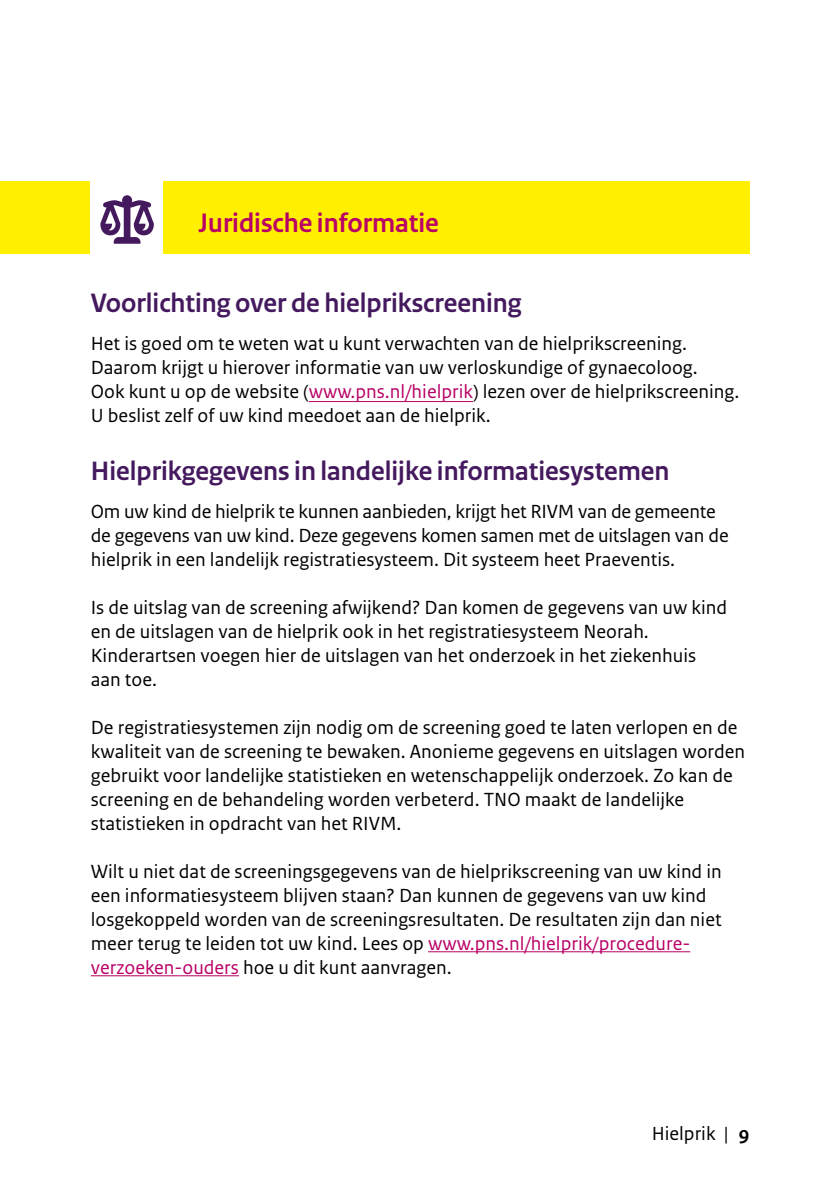
<style>
.page{position:relative;width:840px;height:1191px;background:#fff}
.page>*{position:absolute;margin:0;border:0;box-sizing:border-box;transform-origin:0 0}
.t1{font:700 28px "Rijksoverheid Sans Heading";color:#44195e}
.t2{font:700 28px "Rijksoverheid Sans Heading";color:#b90066}
.t3{font:20px/24px "Rijksoverheid Sans Text";color:#000}
.s1{color:#b90066}
.s2{font-weight:700}
</style>
<div class="page">
<div style="left:0;top:181px;width:748px;height:72px;background:#ffef00"></div>
<div style="left:91px;top:181px;width:72px;height:72px;background:#fff"></div>
<svg style="left:100px;top:195px;width:54px;height:49px"></svg>
<hr style="left:308px;top:401px;width:165px;height:1px;background:#b90066">
<hr style="left:428px;top:951px;width:262px;height:1px;background:#b90066">
<hr style="left:91px;top:975px;width:148px;height:1px;background:#b90066">
<h1 class="t2" style="left:199px;top:212px;width:241px">Juridische informatie</h1>
<h1 class="t1" style="left:91px;top:292px;width:432px">Voorlichting over de hielprikscreening</h1>
<p class="t3" style="left:91px;top:331px;width:649px">Het is goed om te weten wat u kunt verwachten van de hielprikscreening.<br>Daarom krijgt u hierover informatie van uw verloskundige of gynaecoloog.<br>Ook kunt u op de website (<span class="s1">www.pns.nl/hielprik</span>) lezen over de hielprikscreening.<br>U beslist zelf of uw kind meedoet aan de hielprik.</p>
<h1 class="t1" style="left:91px;top:460px;width:580px">Hielprikgegevens in landelijke informatiesystemen</h1>
<p class="t3" style="left:91px;top:499px;width:639px">Om uw kind de hielprik te kunnen aanbieden, krijgt het RIVM van de gemeente de gegevens van uw kind. Deze gegevens komen samen met de uitslagen van de hielprik in een landelijk registratiesysteem. Dit systeem heet Praeventis.</p>
<p class="t3" style="left:91px;top:595px;width:637px">Is de uitslag van de screening afwijkend? Dan komen de gegevens van uw kind en de uitslagen van de hielprik ook in het registratiesysteem Neorah.<br>Kinderartsen voegen hier de uitslagen van het onderzoek in het ziekenhuis aan toe.</p>
<p class="t3" style="left:91px;top:715px;width:655px">De registratiesystemen zijn nodig om de screening goed te laten verlopen en de kwaliteit van de screening te bewaken. Anonieme gegevens en uitslagen worden gebruikt voor landelijke statistieken en wetenschappelijk onderzoek. Zo kan de screening en de behandeling worden verbeterd. TNO maakt de landelijke statistieken in opdracht van het RIVM.</p>
<p class="t3" style="left:91px;top:859px;width:632px">Wilt u niet dat de screeningsgegevens van de hielprik screening van uw kind in een informatiesysteem blijven staan? Dan kunnen de gegevens van uw kind losgekoppeld worden van de screeningsresultaten. De resultaten zijn dan niet meer terug te leiden tot uw kind. Lees op <span class="s1">www.pns.nl/hielprik/procedure&shy;verzoeken-ouders</span> hoe u dit kunt aanvragen.</p>
<p class="t3" style="left:651px;top:1121px;width:99px">Hielprik | <span class="s2">9</span></p>
</div>
